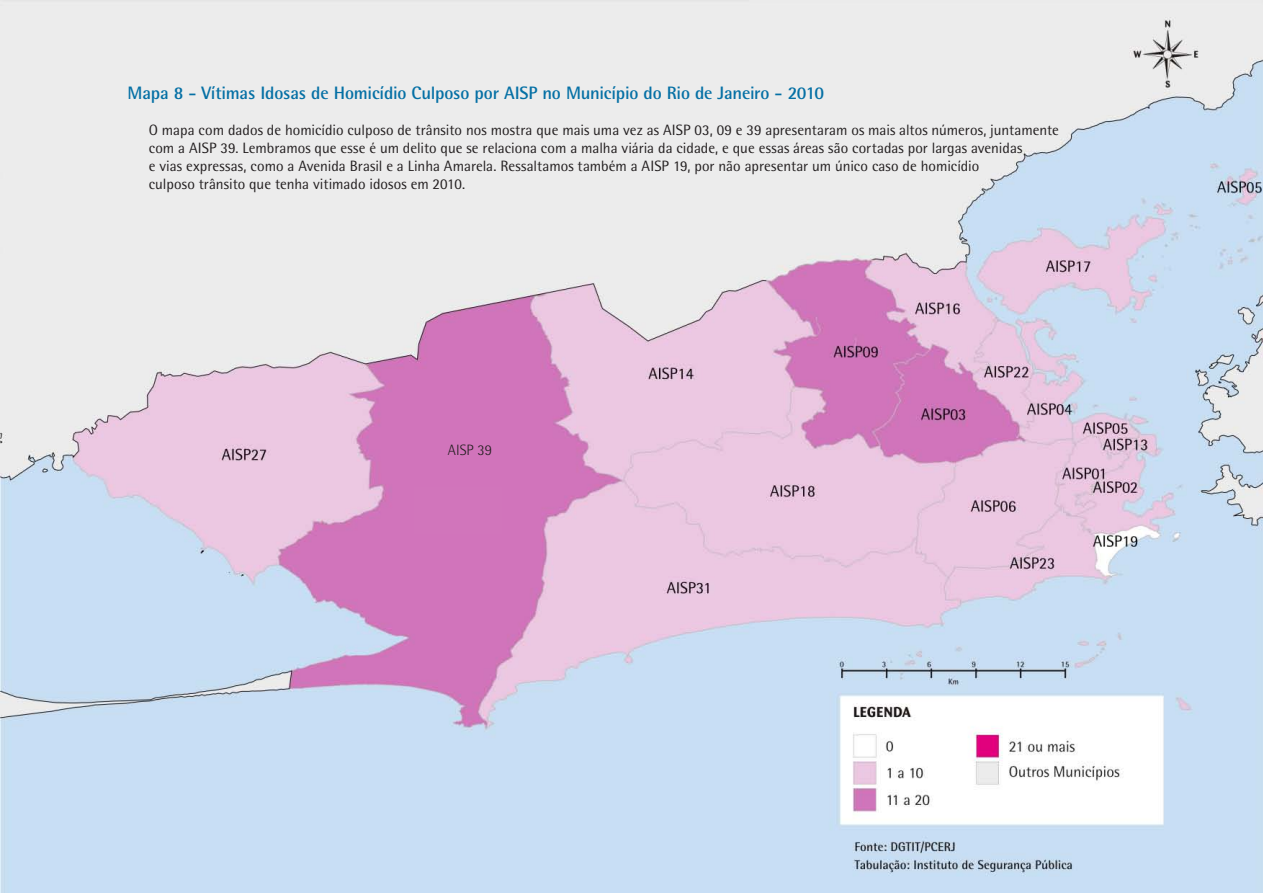
<style>
.page{position:relative;width:1263px;height:893px;background:#fff}
.page>*{position:absolute;margin:0;border:0;box-sizing:border-box;transform-origin:0 0}
.t1{font:700 18px "Rotis Semi Sans";letter-spacing:-.01em;color:#0570a5}
.t2{font:15px/18px "Rotis Semi Sans";color:#231f20}
.t3{font:300 15px "Rotis Semi Sans";color:#231f20}
</style>
<div class="page">
<img style="left:0;top:0;width:1263px;height:893px">
<div style="left:415px;top:488px;width:87px;height:46px;background:#d175bb"></div>
<p class="t1" style="left:128px;top:81px;width:698px">Mapa 8 - Vítimas Idosas de Homicídio Culposo por AISP no Município do Rio de Janeiro - 2010</p>
<p class="t2" style="left:149px;top:120px;width:912px">O mapa com dados de homicídio culposo de trânsito nos mostra que mais uma vez as AISP 03, 09 e 39 apresentaram os mais altos números, juntamente com a AISP 39. Lembramos que esse é um delito que se relaciona com a malha viária da cidade, e que essas áreas são cortadas por largas avenidas<br>e vias expressas, como a Avenida Brasil e a Linha Amarela. Ressaltamos também a AISP 19, por não apresentar um único caso de homicídio<br>culposo trânsito que tenha vitimado idosos em 2010.</p>
<p class="t3" style="left:448px;top:441px;width:45px">AISP 39</p>
</div>
